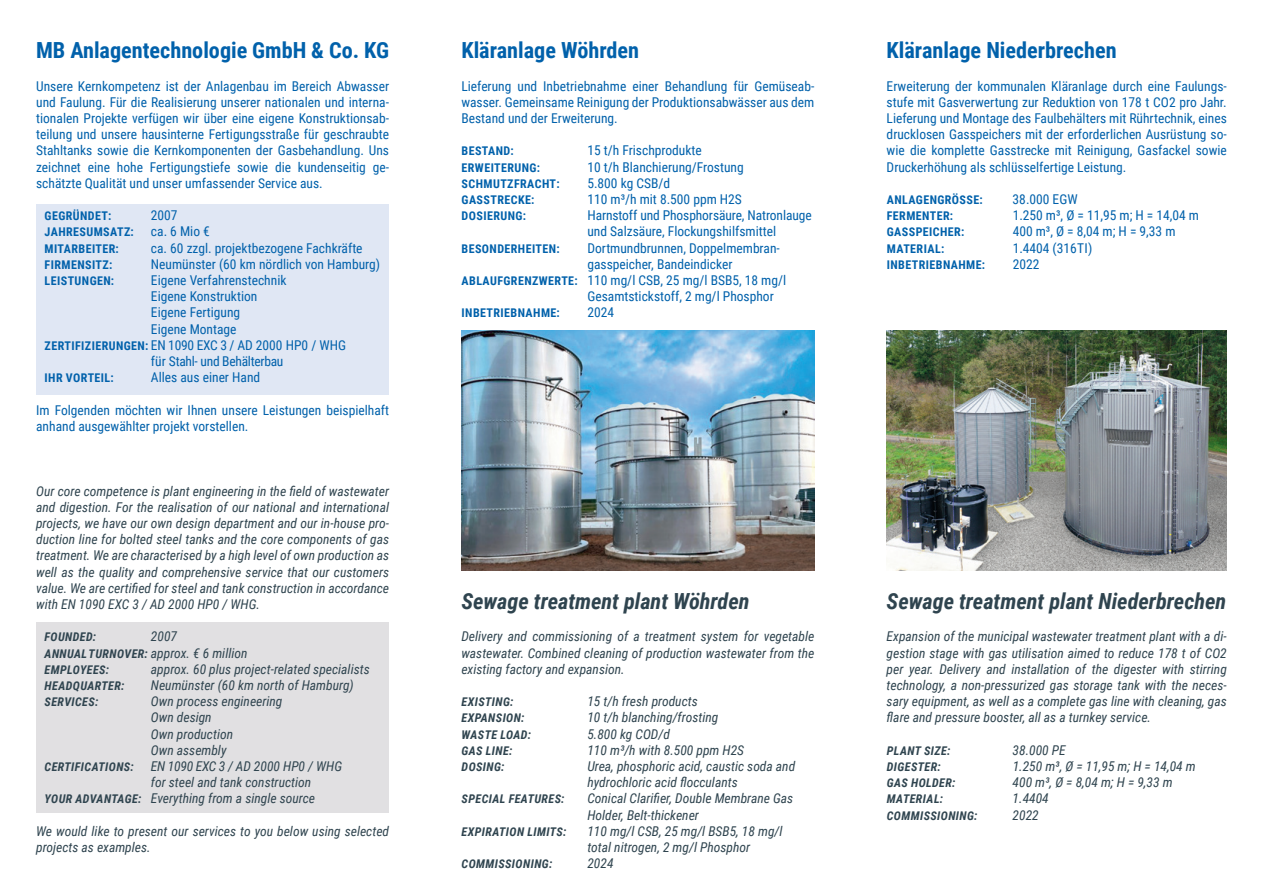
<style>
.page{position:relative;width:1263px;height:893px;background:#fff}
.page>*{position:absolute;margin:0;border:0;box-sizing:border-box;transform-origin:0 0}
.t1{font:700 22.2px "Roboto Condensed";color:#0161ab}
.t2{font:italic 700 22.2px "Roboto Condensed";color:#2f444f}
.t3{font:italic 13.5px/16.2px "Roboto Condensed";color:#2f444f}
.t4{font:13.5px/16.2px "Roboto Condensed";color:#0161ab;text-align:justify}
.t5{font:13.5px "Roboto Condensed";letter-spacing:-.02em;color:#0161ab}
.t6{font:700 12px "Roboto Condensed";letter-spacing:.035em;color:#0161ab}
.t7{font:italic 700 12px "Roboto Condensed";letter-spacing:.035em;color:#2f444f}
.s1{font-weight:700;font-size:12px}
</style>
<div class="page">
<div style="left:36px;top:622px;width:353px;height:190px;background:#e1e0e2"></div>
<div style="left:36px;top:204px;width:353px;height:190px;background:#e0e7f4"></div>
<img style="left:461px;top:330px;width:353px;height:241px">
<img style="left:887px;top:330px;width:340px;height:241px">
<h1 class="t1" style="left:36px;top:35px;width:352px">MB ANLAGENTECHNOLOGIE GMBH &amp; CO. KG</h1>
<p class="t4" style="left:36px;top:77px;width:354px">Unsere Kernkompetenz ist der Anlagenbau im Bereich Abwasser und Faulung. Für die Realisierung unserer nationalen und interna&shy;tionalen Projekte verfügen wir über eine eigene Konstruktionsab&shy;teilung und unsere hausinterne Fertigungsstraße für geschraubte Stahltanks sowie die Kernkomponenten der Gasbehandlung. Uns zeichnet eine hohe Fertigungstiefe sowie die kundenseitig ge&shy;schätzte Qualität und unser umfassender Service aus.</p>
<p class="t6" style="left:45px;top:207px;width:68px">GEGRÜNDET:</p>
<p class="t4" style="left:151px;top:207px;width:28px">2007</p>
<p class="t6" style="left:45px;top:224px;width:91px">JAHRESUMSATZ:</p>
<p class="t4" style="left:151px;top:223px;width:60px">ca. 6 Mio €</p>
<p class="t6" style="left:45px;top:240px;width:76px">MITARBEITER:</p>
<p class="t4" style="left:151px;top:239px;width:213px">ca. 60 zzgl. projektbezogene Fachkräfte</p>
<p class="t6" style="left:45px;top:256px;width:69px">FIRMENSITZ:</p>
<p class="t4" style="left:151px;top:255px;width:231px">Neumünster (60 km nördlich von Hamburg)</p>
<p class="t6" style="left:45px;top:272px;width:71px">LEISTUNGEN:</p>
<p class="t4" style="left:151px;top:272px;width:137px">Eigene Verfahrenstechnik</p>
<p class="t4" style="left:151px;top:288px;width:108px">Eigene Konstruktion</p>
<p class="t4" style="left:151px;top:304px;width:91px">Eigene Fertigung</p>
<p class="t4" style="left:151px;top:320px;width:87px">Eigene Montage</p>
<p class="t4" style="left:45px;top:336px;width:303px"><span class="s1">ZERTIFIZIERUNGEN:</span> EN 1090 EXC 3 / AD 2000 HP0 / WHG</p>
<p class="t5" style="left:151px;top:352px;width:134px">für Stahl- und Behälterbau</p>
<p class="t6" style="left:45px;top:369px;width:71px">IHR VORTEIL:</p>
<p class="t4" style="left:151px;top:369px;width:111px">Alles aus einer Hand</p>
<p class="t4" style="left:36px;top:401px;width:354px">Im Folgenden möchten wir Ihnen unsere Leistungen beispielhaft anhand ausgewählter projekt vorstellen.</p>
<p class="t3" style="left:36px;top:482px;width:354px;text-align:justify">Our core competence is plant engineering in the field of wastewater and digestion. For the realisation of our national and international projects, we have our own design department and our in-house pro&shy;duction line for bolted steel tanks and the core components of gas treatment. We are characterised by a high level of own production as well as the quality and comprehensive service that our customers value. We are certified for steel and tank construction in accordance with EN 1090 EXC 3 / AD 2000 HP0 / WHG.</p>
<p class="t7" style="left:45px;top:629px;width:53px">FOUNDED:</p>
<p class="t3" style="left:45px;top:628px;width:204px;text-indent:106px">2007<br><span class="s1">ANNUAL TURNOVER:</span> approx. € 6 million</p>
<p class="t7" style="left:45px;top:661px;width:66px">EMPL OYEES:</p>
<p class="t3" style="left:151px;top:660px;width:220px">approx. 60 plus project-related specialists</p>
<p class="t7" style="left:45px;top:677px;width:81px">HEADQUARTER:</p>
<p class="t3" style="left:151px;top:677px;width:204px">Neumünster (60 km north of Hamburg)</p>
<p class="t7" style="left:45px;top:693px;width:55px">SERVICES:</p>
<p class="t3" style="left:151px;top:693px;width:133px">Own process engineering<br>Own design<br>Own production<br>Own assembly</p>
<p class="t7" style="left:45px;top:758px;width:91px">CERTIFICATIONS:</p>
<p class="t3" style="left:151px;top:758px;width:193px">EN 1090 EXC 3 / AD 2000 HP0 / WHG</p>
<p class="t3" style="left:151px;top:774px;width:162px">for steel and tank construction</p>
<p class="t3" style="left:45px;top:790px;width:272px"><span class="s1">YOUR ADVANTAGE:</span> Everything from a single source</p>
<p class="t3" style="left:36px;top:822px;width:354px">We would like to present our services to you below using selected projects as examples.</p>
<h1 class="t1" style="left:461px;top:35px;width:179px">KLÄRANLAGE WÖHRDEN</h1>
<p class="t4" style="left:461px;top:77px;width:354px">Lieferung und Inbetriebnahme einer Behandlung für Gemüseab&shy;wasser. Gemeinsame Reinigung der Produktionsabwässer aus dem Bestand und der Erweiterung.</p>
<p class="t6" style="left:462px;top:143px;width:54px">BESTAND:</p>
<p class="t4" style="left:587px;top:142px;width:116px">15 t/h Frischprodukte</p>
<p class="t6" style="left:462px;top:159px;width:80px">ERWEITERUNG:</p>
<p class="t4" style="left:587px;top:158px;width:158px">10 t/h Blanchierung/Frostung</p>
<p class="t6" style="left:462px;top:175px;width:100px">SCHMUTZFRACHT:</p>
<p class="t4" style="left:587px;top:174px;width:84px">5.800 kg CSB/d</p>
<p class="t6" style="left:462px;top:191px;width:74px">GASSTRECKE:</p>
<p class="t4" style="left:587px;top:191px;width:156px">110 m³/h mit 8.500 ppm H2S</p>
<p class="t6" style="left:462px;top:207px;width:66px">DOSIERUNG:</p>
<p class="t4" style="left:587px;top:207px;width:226px">Harnstoff und Phosphorsäure, Natronlauge und Salzsäure, Flockungshilfsmittel</p>
<p class="t6" style="left:462px;top:240px;width:100px">BESONDERHEITEN:</p>
<p class="t4" style="left:587px;top:239px;width:194px">Dortmundbrunnen, Doppelmembran-</p>
<p class="t4" style="left:587px;top:255px;width:147px">gasspeicher, Bandeindicker</p>
<p class="t4" style="left:462px;top:272px;width:326px"><span class="s1">ABLAUFGRENZWERTE:</span> 110 mg/l CSB, 25 mg/l BSB5, 18 mg/l</p>
<p class="t4" style="left:587px;top:288px;width:188px">Gesamtstickstoff, 2 mg/l Phosphor</p>
<p class="t6" style="left:462px;top:305px;width:100px">INBETRIEBNAHME:</p>
<p class="t4" style="left:587px;top:304px;width:28px">2024</p>
<h1 class="t1" style="left:887px;top:35px;width:231px">KLÄRANLAGE NIEDERBRECHEN</h1>
<p class="t4" style="left:887px;top:77px;width:342px">Erweiterung der kommunalen Kläranlage durch eine Faulungs&shy;stufe mit Gasverwertung zur Reduktion von 178 t CO2 pro Jahr.<br>Lieferung und Montage des Faulbehälters mit Rührtechnik, eines drucklosen Gasspeichers mit der erforderlichen Ausrüstung so&shy;wie die komplette Gasstrecke mit Reinigung, Gasfackel sowie Druckerhöhung als schlüsselfertige Leistung.</p>
<p class="t6" style="left:887px;top:191px;width:97px">ANLAGENGRÖSSE:</p>
<p class="t4" style="left:1013px;top:191px;width:66px">38.000 EGW</p>
<p class="t6" style="left:887px;top:207px;width:68px">FERMENTER:</p>
<p class="t4" style="left:1013px;top:207px;width:188px">1.250 m³, Ø = 11,95 m; H = 14,04 m</p>
<p class="t6" style="left:887px;top:224px;width:79px">GASSPEICHER:</p>
<p class="t4" style="left:1013px;top:223px;width:164px">400 m³, Ø = 8,04 m; H = 9,33 m</p>
<p class="t6" style="left:887px;top:240px;width:59px">MATERIAL:</p>
<p class="t4" style="left:1013px;top:239px;width:81px">1.4404 (316Ti)</p>
<p class="t6" style="left:887px;top:256px;width:100px">INBETRIEBNAHME:</p>
<p class="t4" style="left:1013px;top:255px;width:28px">2022</p>
<h1 class="t2" style="left:461px;top:586px;width:290px">SEWAGE TREATMENT PLANT WÖHRDEN</h1>
<p class="t3" style="left:461px;top:628px;width:354px;text-align:justify">Delivery and commissioning of a treatment system for vegetable wastewater. Combined cleaning of production wastewater from the existing factory and expansion.</p>
<p class="t7" style="left:462px;top:693px;width:53px">EXISTING:</p>
<p class="t3" style="left:587px;top:693px;width:112px">15 t/h fresh products</p>
<p class="t7" style="left:462px;top:710px;width:64px">EXPANSION:</p>
<p class="t3" style="left:587px;top:709px;width:132px">10 t/h blanching/frosting</p>
<p class="t7" style="left:462px;top:726px;width:71px">WASTE LOAD:</p>
<p class="t3" style="left:587px;top:725px;width:84px">5.800 kg COD/d</p>
<p class="t7" style="left:462px;top:742px;width:52px">GAS LINE:</p>
<p class="t3" style="left:587px;top:741px;width:158px">110 m³/h with 8.500 ppm H2S</p>
<p class="t7" style="left:462px;top:758px;width:44px">DOSING:</p>
<p class="t3" style="left:587px;top:758px;width:209px">Urea, phosphoric acid, caustic soda and hydrochloric acid flocculants</p>
<p class="t7" style="left:462px;top:791px;width:104px">SPECIAL FEATURES:</p>
<p class="t3" style="left:587px;top:790px;width:207px">Conical Clarifier, Double Membrane Gas<br>Holder, Belt-thickener</p>
<p class="t7" style="left:462px;top:823px;width:106px">EXPIRATION LIMITS:</p>
<p class="t3" style="left:587px;top:822px;width:197px">110 mg/l CSB, 25 mg/l BSB5, 18 mg/l total nitrogen, 2 mg/l Phosphor</p>
<p class="t7" style="left:462px;top:855px;width:92px">COMMISSIONING:</p>
<p class="t3" style="left:587px;top:855px;width:28px">2024</p>
<h1 class="t2" style="left:887px;top:586px;width:341px">SEWAGE TREATMENT PLANT NIEDERBRECHEN</h1>
<p class="t3" style="left:887px;top:628px;width:342px;text-align:justify">Expansion of the municipal wastewater treatment plant with a di&shy;gestion stage with gas utilisation aimed to reduce 178 t of CO2 per year. Delivery and installation of the digester with stirring technology, a non-pressurized gas storage tank with the neces&shy;sary equipment, as well as a complete gas line with cleaning, gas flare and pressure booster, all as a turnkey service.</p>
<p class="t7" style="left:887px;top:742px;width:65px">PLANT SIZE:</p>
<p class="t3" style="left:1013px;top:741px;width:55px">38.000 PE</p>
<p class="t7" style="left:887px;top:758px;width:55px">DIGES TER:</p>
<p class="t3" style="left:1013px;top:758px;width:185px">1.250 m³, Ø = 11,95 m; H = 14,04 m</p>
<p class="t7" style="left:887px;top:774px;width:70px">GAS HOLDER:</p>
<p class="t3" style="left:1013px;top:774px;width:161px">400 m³, Ø = 8,04 m; H = 9,33 m</p>
<p class="t7" style="left:887px;top:791px;width:58px">MATERIAL :</p>
<p class="t3" style="left:1013px;top:790px;width:38px">1.4404</p>
<p class="t7" style="left:887px;top:807px;width:92px">COMMISSIONING:</p>
<p class="t3" style="left:1013px;top:806px;width:28px">2022</p>
</div>
